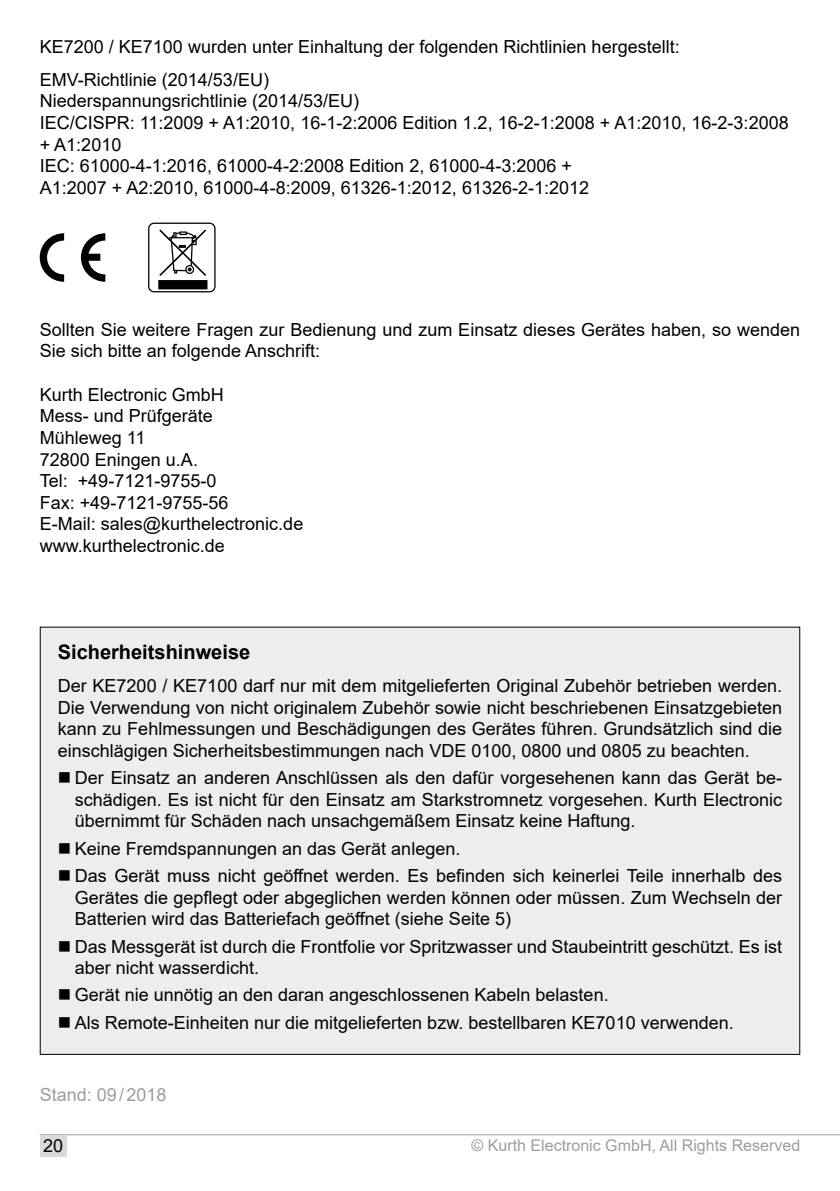
<style>
.page{position:relative;width:840px;height:1191px;background:#fff}
.page>*{position:absolute;margin:0;border:0;box-sizing:border-box;transform-origin:0 0}
.t1{font:700 20px "Arial";color:#000}
.t2{font:18px/21.6px "Arial";color:#000}
.t3{font:18px "Arial";color:#9d9d9c}
.t4{font:16px "Arial";color:#9d9d9c}
</style>
<div class="page">
<hr style="left:40px;top:1134px;width:799px;height:1px;background:#9d9d9c">
<div style="left:40px;top:1135px;width:26px;height:21px;background:#dadada"></div>
<svg style="left:40px;top:233px;width:65px;height:49px"></svg>
<svg style="left:148px;top:223px;width:67px;height:69px"></svg>
<div style="left:40px;top:627px;width:759px;height:427px;background:#ededed"></div>
<p class="t2" style="left:40px;top:30px;width:641px;line-height:33px">KE7200 / KE7100 wurden unter Einhaltung der folgenden Richtlinien hergestellt:<br>EMV-Richtlinie (2014/53/EU)</p>
<p class="t2" style="left:40px;top:90px;width:750px">Niederspannungsrichtlinie (2014/53/EU)<br>IEC/CISPR: 11:2009 + A1:2010, 16-1-2:2006 Edition 1.2, 16-2-1:2008 + A1:2010, 16-2-3:2008 + A1:2010<br>IEC: 61000-4-1:2016, 61000-4-2:2008 Edition 2, 61000-4-3:2006 +<br>A1:2007 + A2:2010, 61000-4-8:2009, 61326-1:2012, 61326-2-1:2012</p>
<p class="t2" style="left:40px;top:319px;width:761px">Sollten Sie weitere Fragen zur Bedienung und zum Einsatz dieses Gerätes haben, so wenden<br>Sie sich bitte an folgende Anschrift:</p>
<p class="t2" style="left:40px;top:383px;width:265px">Kurth Electronic GmbH<br>Mess- und Prüfgeräte<br>Mühleweg 11<br>72800 Eningen u.A.<br>Tel: +49-7121-9755-0<br>Fax: +49-7121-9755-56<br>E-Mail: sales@kurthelectronic.de www.kurthelectronic.de</p>
<p class="t1" style="left:58px;top:638px;width:194px">Sicherheitshinweise</p>
<p class="t2" style="left:58px;top:675px;width:725px;text-align:justify">Der KE7200 / KE7100 darf nur mit dem mitgelieferten Original Zubehör betrieben werden.<br>Die Verwendung von nicht originalem Zubehör sowie nicht beschriebenen Einsatzgebieten kann zu Fehlmessungen und Beschädigungen des Gerätes führen. Grundsätzlich sind die einschlägigen Sicherheitsbestimmungen nach VDE 0100, 0800 und 0805 zu beachten.</p>
<p class="t2" style="left:75px;top:767px;width:708px;text-align:justify">Der Einsatz an anderen Anschlüssen als den dafür vorgesehenen kann das Gerät be&shy;schädigen. Es ist nicht für den Einsatz am Starkstromnetz vorgesehen. Kurth Electronic übernimmt für Schäden nach unsachgemäßem Einsatz keine Haftung.</p>
<p class="t2" style="left:75px;top:834px;width:708px;line-height:27.2px">Keine Fremdspannungen an das Gerät anlegen.<br>Das Gerät muss nicht geöffnet werden. Es befinden sich keinerlei Teile innerhalb des</p>
<p class="t2" style="left:75px;top:886px;width:708px">Gerätes die gepflegt oder abgeglichen werden können oder müssen. Zum Wechseln der<br>Batterien wird das Batteriefach geöffnet (siehe Seite 5)</p>
<p class="t2" style="left:75px;top:935px;width:708px">Das Messgerät ist durch die Frontfolie vor Spritzwasser und Staubeintritt geschützt. Es ist aber nicht wasserdicht.</p>
<p class="t2" style="left:75px;top:981px;width:660px;line-height:27.2px">Gerät nie unnötig an den daran angeschlossenen Kabeln belasten.<br>Als Remote-Einheiten nur die mitgelieferten bzw. bestellbaren KE7010 verwenden.</p>
<p class="t3" style="left:40px;top:1082px;width:128px">Stand: 09/2018</p>
<p class="t2" style="left:43px;top:1135px;width:22px">20</p>
<p class="t4" style="left:471px;top:1134px;width:330px">© Kurth Electronic GmbH, All Rights Reserved</p>
</div>
